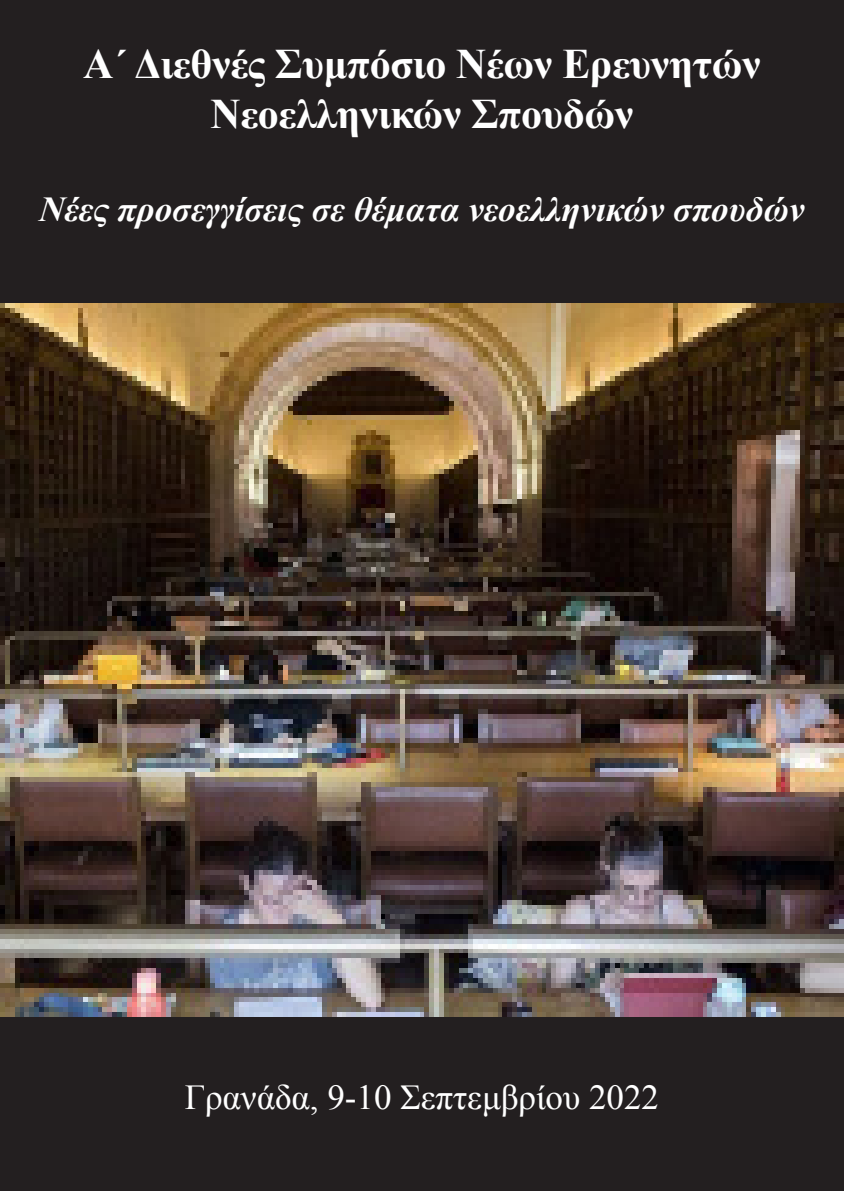
<style>
.page{position:relative;width:844px;height:1191px;background:#fff}
.page>*{position:absolute;margin:0;border:0;box-sizing:border-box;transform-origin:0 0}
.t1{font:700 42px/50.4px "GR Times New Roman";letter-spacing:-.01em;color:#fff;text-align:center}
.t2{font:italic 700 35px "GR Times New Roman";color:#fff}
.t3{font:35px "GR Times New Roman";color:#fff}
</style>
<div class="page">
<div style="left:0;top:0;width:843px;height:1191px;background:#231f20"></div>
<img style="left:0;top:303px;width:843px;height:713px">
<p class="t1" style="left:83px;top:38px;width:679px">Α΄ Διεθνές Συμπόσιο Νέων Ερευνητών<br>Νεοελληνικών Σπουδών</p>
<p class="t2" style="left:39px;top:185px;width:766px">Νέες προσεγγίσεις σε θέματα νεοελληνικών σπουδών</p>
<p class="t3" style="left:185px;top:1073px;width:475px">Γρανάδα, 9-10 Σεπτεμβρίου 2022</p>
</div>
